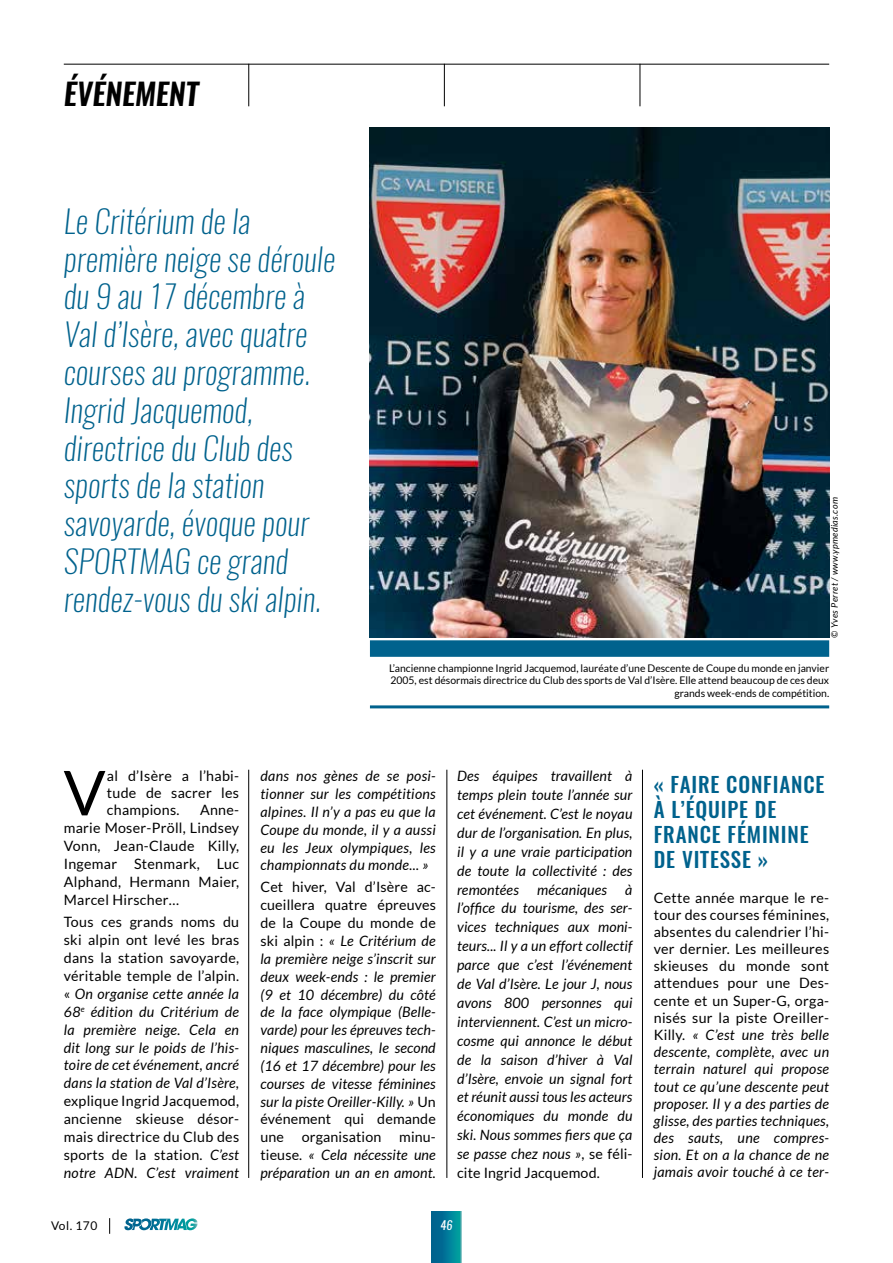
<style>
.page{position:relative;width:893px;height:1263px;background:#fff}
.page>*{position:absolute;margin:0;border:0;box-sizing:border-box;transform-origin:0 0}
.t1{font:61.95px "Lato";color:#000}
.t2{font:italic 200 31.5px/37.8px "Oswald";letter-spacing:.01em;color:#00628d}
.t3{font:italic 600 30px "Oswald";color:#000}
.t4{font:500 21px/25.2px "Oswald";letter-spacing:.04em;color:#00628d}
.t5{font:italic 14.25px/17.9px "Lato";letter-spacing:.01em;color:#000;text-align:justify}
.t6{font:14.25px/17.9px "Lato";letter-spacing:.02em;color:#000;text-align:justify}
.t7{font:12px "Lato";letter-spacing:.04em;color:#000}
.t8{font:italic 12px "Oswald";color:#fff}
.t9{font:10.5px/12.6px "Lato";color:#000;text-align:right}
.t10{font:italic 9px "Lato";letter-spacing:.04em;color:#000}
.s1{font-style:normal}
.s2{font-style:italic}
</style>
<div class="page">
<hr style="left:64px;top:64px;width:765px;height:1px;background:#000">
<hr style="left:248px;top:64px;width:1px;height:42px;background:#000">
<hr style="left:444px;top:64px;width:1px;height:42px;background:#000">
<hr style="left:640px;top:64px;width:1px;height:42px;background:#000">
<hr style="left:248px;top:770px;width:1px;height:408px;background:#000">
<hr style="left:446px;top:770px;width:1px;height:408px;background:#000">
<hr style="left:642px;top:770px;width:1px;height:408px;background:#000">
<div style="left:370px;top:640px;width:459px;height:17px;background:#00628d"></div>
<hr style="left:370px;top:705px;width:459px;height:3px;background:#00628d">
<img style="left:370px;top:128px;width:459px;height:510px">
<svg style="left:432px;top:1212px;width:29px;height:51px"></svg>
<svg style="left:124px;top:1218px;width:74px;height:12px"></svg>
<svg style="left:109px;top:1218px;width:1px;height:16px"></svg>
<h3 class="t3" style="left:64px;top:73px;width:136px">ÉVÉNEMENT</h3>
<p class="t2" style="left:64px;top:202px;width:273px">Le Critérium de la première neige se déroule du 9 au 17 décembre à<br>Val d’Isère, avec quatre courses au programme.<br>Ingrid Jacquemod, directrice du Club des sports de la station savoyarde, évoque pour<br>SPORTMAG ce grand rendez-vous du ski alpin.</p>
<p class="t10" style="left:830px;top:638px;width:142px;rotate:-90deg">© Yves Perret / www.ypmedias.com</p>
<p class="t9" style="left:389px;top:661px;width:442px">L’ancienne championne Ingrid Jacquemod, lauréate d’une Descente de Coupe du monde en janvier<br>2005, est désormais directrice du Club des sports de Val d’Isère. Elle attend beaucoup de ces deux grands week-ends de compétition.</p>
<h1 class="t1" style="left:64px;top:758px;width:44px">V</h1>
<p class="t6" style="left:107px;top:767px;width:134px;line-height:17.1px">al d’Isère a l’habi&shy;tude de sacrer les champions.</p>
<p class="t6" style="left:64px;top:801px;width:177px;text-indent:136px">Anne&shy;marie Moser-Pröll, Lindsey Vonn, Jean-Claude Killy, Ingemar Stenmark, Luc Alphand, Hermann Maier, Marcel Hirscher…</p>
<p class="t5" style="left:64px;top:913px;width:177px"><span class="s1">Tous ces grands noms du ski alpin ont levé les bras dans la station savoyarde, véritable temple de l’alpin. «</span> On organise cette année la 68<sup>e</sup> édition du Critérium de la première neige. Cela en dit long sur le poids de l’his&shy;toire de cet événement, ancré dans la station de Val d’Isère,</p>
<p class="t6" style="left:64px;top:1092px;width:177px">explique Ingrid Jacquemod, ancienne skieuse désor&shy;mais directrice du Club des sports de la station. <span class="s2">C’est notre ADN. C’est vraiment</span></p>
<p class="t5" style="left:260px;top:767px;width:177px">dans nos gènes de se posi&shy;tionner sur les compétitions alpines. Il n’y a pas eu que la Coupe du monde, il y a aussi eu les Jeux olympiques, les championnats du monde... »</p>
<p class="t5" style="left:260px;top:879px;width:177px"><span class="s1">Cet hiver, Val d’Isère ac&shy;cueillera quatre épreuves de la Coupe du monde de ski alpin :</span> « Le Critérium de la première neige s’inscrit sur deux week-ends : le premier (9 et 10 décembre) du côté de la face olympique (Belle&shy;varde) pour les épreuves tech&shy;niques masculines, le second (16 et 17 décembre) pour les courses de vitesse féminines sur la piste Oreiller-Killy. » <span class="s1">Un événement qui demande une organisation minu&shy;tieuse.</span> « Cela nécessite une préparation un an en amont.</p>
<p class="t5" style="left:457px;top:767px;width:177px;line-height:18.9px">Des équipes travaillent à temps plein toute l’année sur cet événement. C’est le noyau dur de l’organisation. En plus, il y a une vraie participation de toute la collectivité : des remontées</p>
<p class="t5" style="left:537px;top:881px;width:72px">mécaniques</p>
<p class="t5" style="left:457px;top:880px;width:177px;line-height:18.9px;text-indent:168px">à l’office du tourisme, des ser&shy;vices techniques aux moni&shy;teurs... Il y a un effort collectif parce que c’est l’événement de Val d’Isère. Le jour J, nous avons 800 personnes qui interviennent. C’est un micro&shy;cosme qui annonce le début de la saison d’hiver à Val d’Isère, envoie un signal fort et réunit aussi tous les acteurs économiques du monde du ski. Nous sommes fiers que ça se passe chez nous »<span class="s1">, se féli&shy;cite Ingrid Jacquemod.</span></p>
<p class="t7" style="left:51px;top:1219px;width:48px">Vol. 170</p>
<p class="t8" style="left:440px;top:1217px;width:13px">46</p>
<h3 class="t4" style="left:654px;top:772px;width:172px">« FAIRE CONFIANCE<br>À L’ÉQUIPE DE<br>FRANCE FÉMININE<br>DE VITESSE »</h3>
<p class="t5" style="left:654px;top:889px;width:177px;line-height:17.1px"><span class="s1">Cette année marque le re&shy;tour des courses féminines, absentes du calendrier l’hi&shy;ver dernier. Les meilleures skieuses du monde sont attendues pour une Des&shy;cente et un Super-G, orga&shy;nisés sur la piste Oreiller-Killy.</span> « C’est une très belle descente, complète, avec un terrain naturel qui propose tout ce qu’une descente peut proposer. Il y a des parties de glisse, des parties techniques, des sauts, une compres&shy;sion. Et on a la chance de ne jamais avoir touché à ce ter-</p>
</div>
